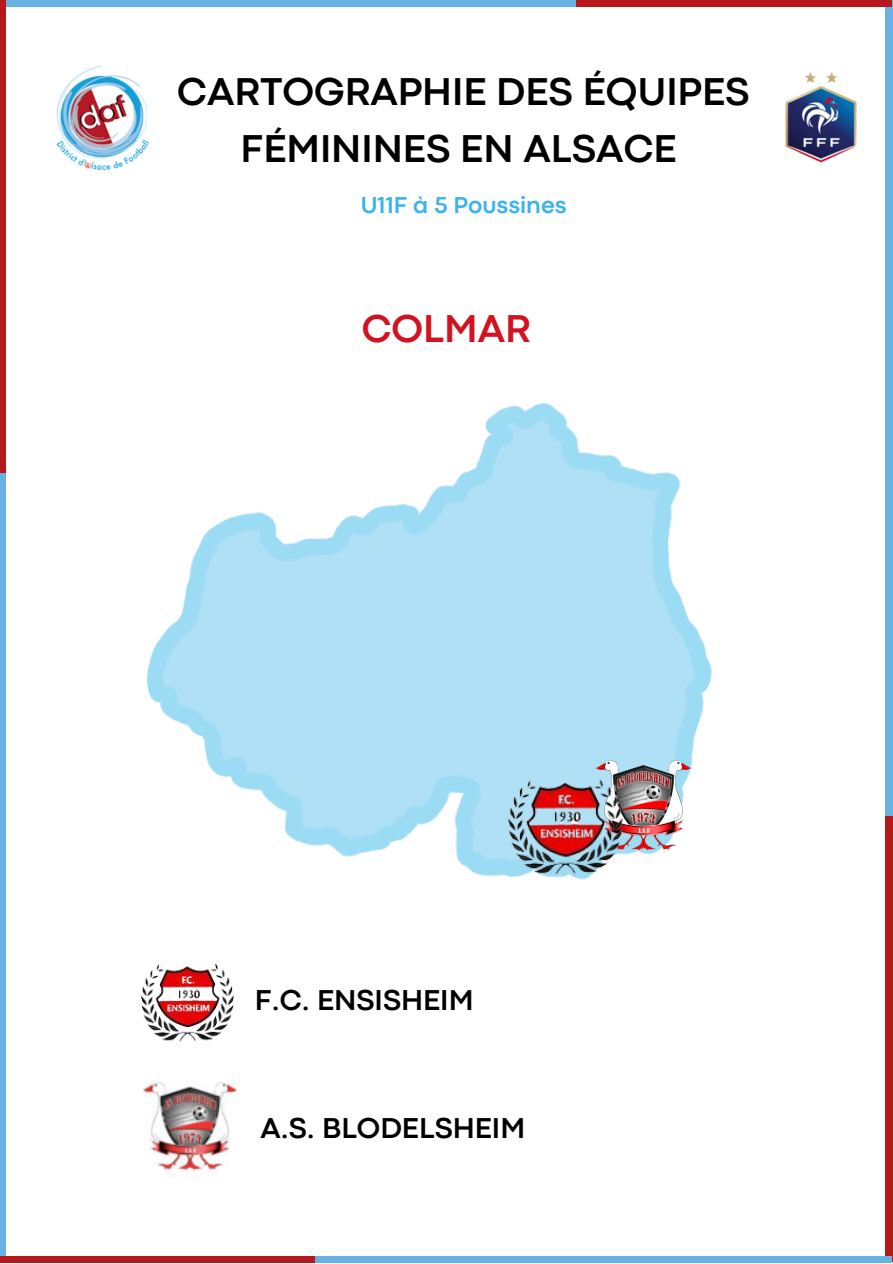
<style>
.page{position:relative;width:893px;height:1264px;background:#fff}
.page>*{position:absolute;margin:0;border:0;box-sizing:border-box;transform-origin:0 0}
.t1{font:700 40.5px/56.2px "Codec Pro";color:#000;text-align:center}
.t2{font:700 40.5px "Codec Pro";color:#d3121f}
.t3{font:700 30px "Codec Pro";color:#000}
.t4{font:700 24px "Codec Pro";color:#3ab3ef}
</style>
<div class="page">
<div style="left:885px;top:1px;width:7px;height:922px;background:#67b2e3"></div>
<div style="left:885px;top:816px;width:7px;height:445px;background:#b4191c"></div>
<div style="left:0;top:0;width:652px;height:6px;background:#67b2e3"></div>
<div style="left:576px;top:0;width:315px;height:6px;background:#b4191c"></div>
<div style="left:0;top:380px;width:5px;height:882px;background:#67b2e3"></div>
<div style="left:0;top:0;width:5px;height:473px;background:#b4191c"></div>
<div style="left:239px;top:1255px;width:652px;height:7px;background:#67b2e3"></div>
<div style="left:0;top:1255px;width:315px;height:7px;background:#b4191c"></div>
<img style="left:56px;top:65px;width:94px;height:106px">
<img style="left:785px;top:72px;width:72px;height:91px">
<img style="left:143px;top:1081px;width:95px;height:95px">
<img style="left:146px;top:402px;width:566px;height:474px">
<img style="left:596px;top:747px;width:95px;height:114px">
<img style="left:507px;top:769px;width:116px;height:111px">
<img style="left:141px;top:963px;width:93px;height:79px">
<p class="t1" style="left:177px;top:67px;width:573px">CARTOGRAPHIE DES ÉQUIPES<br>FÉMININES EN ALSACE</p>
<p class="t4" style="left:361px;top:197px;width:207px">U11F à 5 Poussines</p>
<p class="t2" style="left:362px;top:314px;width:170px">COLMAR</p>
<p class="t3" style="left:255px;top:989px;width:220px">F.C. ENSISHEIM</p>
<p class="t3" style="left:260px;top:1117px;width:266px">A.S. BLODELSHEIM</p>
</div>
